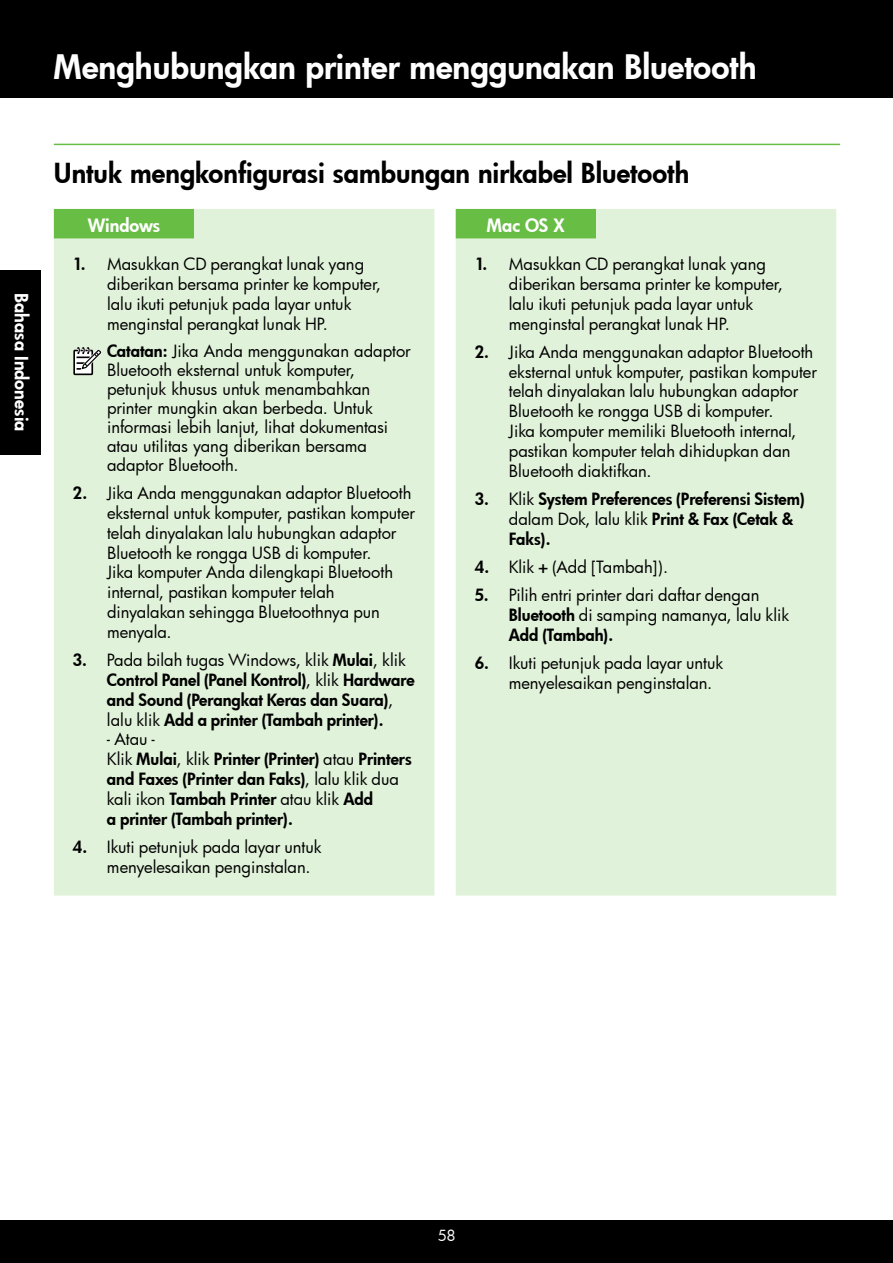
<style>
.page{position:relative;width:893px;height:1263px;background:#fff}
.page>*{position:absolute;margin:0;border:0;box-sizing:border-box;transform-origin:0 0}
.t1{font:33px "Futura Hv";color:#fff}
.t2{font:27px "Futura Hv";color:#000}
.t3{font:18px "Futura Hv";color:#fff}
.t4{font:16.5px/19.8px "Futura Bk";color:#000}
.t5{font:16.5px/19.8px "Futura Hv";color:#000}
.t6{font:15px "Futura Bk";color:#fff}
.s1{font-family:"Futura Hv"}
.s2{font-family:"Futura Bk"}
</style>
<div class="page">
<div style="left:0;top:1220px;width:893px;height:43px;background:#000"></div>
<div style="left:0;top:0;width:893px;height:98px;background:#000"></div>
<div style="left:0;top:270px;width:40px;height:184px;background:#000"></div>
<hr style="left:54px;top:144px;width:786px;height:1px;background:#68bd45">
<div style="left:54px;top:209px;width:782px;height:686px;background:#e1f2da"></div>
<div style="left:73px;top:350px;width:20px;height:25px;border:2px solid #000"></div>
<svg style="left:76px;top:346px;width:27px;height:26px"></svg>
<h1 class="t1" style="left:54px;top:45px;width:704px">Menghubungkan printer menggunakan Bluetooth</h1>
<p class="t3" style="left:34px;top:293px;width:140px;rotate:90deg">Bahasa Indonesia</p>
<h2 class="t2" style="left:54px;top:155px;width:637px">Untuk mengkonfigurasi sambungan nirkabel Bluetooth</h2>
<p class="t3" style="left:88px;top:213px;width:74px">Windows</p>
<p class="t3" style="left:487px;top:213px;width:79px">Mac OS X</p>
<p class="t4" style="left:107px;top:254px;width:276px;text-indent:-34px"><span class="s1">1.</span> Masukkan CD perangkat lunak yang diberikan bersama printer ke komputer, lalu ikuti petunjuk pada layar untuk menginstal perangkat lunak HP.</p>
<p class="t4" style="left:107px;top:341px;width:305px;line-height:19px"><span class="s1">Catatan:</span> Jika Anda menggunakan adaptor Bluetooth eksternal untuk komputer, petunjuk khusus untuk menambahkan printer mungkin akan berbeda. Untuk informasi lebih lanjut, lihat dokumentasi atau utilitas yang diberikan bersama adaptor Bluetooth.</p>
<p class="t4" style="left:107px;top:483px;width:310px;text-indent:-34px"><span class="s1">2.</span> Jika Anda menggunakan adaptor Bluetooth eksternal untuk komputer, pastikan komputer telah dinyalakan lalu hubungkan adaptor Bluetooth ke rongga USB di komputer.<br>Jika komputer Anda dilengkapi Bluetooth internal, pastikan komputer telah dinyalakan sehingga Bluetoothnya pun menyala.</p>
<p class="t4" style="left:73px;top:650px;width:334px"><span class="s1">3.</span> Pada bilah tugas Windows, klik <span class="s1">Mulai</span>, klik</p>
<p class="t5" style="left:107px;top:670px;width:309px">Control Panel (Panel Kontrol)<span class="s2">, klik</span> Hardware and Sound (Perangkat Keras dan Suara)<span class="s2">, lalu klik</span> Add a printer (Tambah printer).</p>
<p class="t4" style="left:107px;top:729px;width:50px">- Atau -</p>
<p class="t5" style="left:107px;top:749px;width:306px"><span class="s2">Klik</span> Mulai<span class="s2">, klik</span> Printer (Printer) <span class="s2">atau</span> Printers and Faxes (Printer dan Faks)<span class="s2">, lalu klik dua</span></p>
<p class="t4" style="left:107px;top:788px;width:268px">kali ikon <span class="s1">Tambah Printer</span> atau klik <span class="s1">Add</span></p>
<p class="t5" style="left:107px;top:808px;width:187px">a printer (Tambah printer).</p>
<p class="t4" style="left:107px;top:836px;width:216px;text-indent:-34px"><span class="s1">4.</span> Ikuti petunjuk pada layar untuk menyelesaikan penginstalan.</p>
<p class="t4" style="left:509px;top:254px;width:276px;text-indent:-34px"><span class="s1">1.</span> Masukkan CD perangkat lunak yang diberikan bersama printer ke komputer, lalu ikuti petunjuk pada layar untuk menginstal perangkat lunak HP.</p>
<p class="t4" style="left:509px;top:342px;width:310px;text-indent:-34px"><span class="s1">2.</span> Jika Anda menggunakan adaptor Bluetooth eksternal untuk komputer, pastikan komputer telah dinyalakan lalu hubungkan adaptor Bluetooth ke rongga USB di komputer.<br>Jika komputer memiliki Bluetooth internal, pastikan komputer telah dihidupkan dan Bluetooth diaktifkan.</p>
<p class="t5" style="left:475px;top:489px;width:331px">3. <span class="s2">Klik</span> System Preferences (Preferensi Sistem)</p>
<p class="t4" style="left:509px;top:508px;width:286px">dalam Dok, lalu klik <span class="s1">Print &amp; Fax (Cetak &amp;</span></p>
<p class="t5" style="left:509px;top:528px;width:43px">Faks).</p>
<p class="t4" style="left:475px;top:557px;width:195px"><span class="s1">4.</span> Klik <span class="s1">+</span> (Add [Tambah]).</p>
<p class="t4" style="left:509px;top:585px;width:282px;text-indent:-34px"><span class="s1">5.</span> Pilih entri printer dari daftar dengan<br><span class="s1">Bluetooth</span> di samping namanya, lalu klik</p>
<p class="t5" style="left:509px;top:624px;width:106px">Add (Tambah).</p>
<p class="t4" style="left:509px;top:653px;width:216px;text-indent:-34px"><span class="s1">6.</span> Ikuti petunjuk pada layar untuk menyelesaikan penginstalan.</p>
<p class="t6" style="left:438px;top:1225px;width:19px">58</p>
</div>
